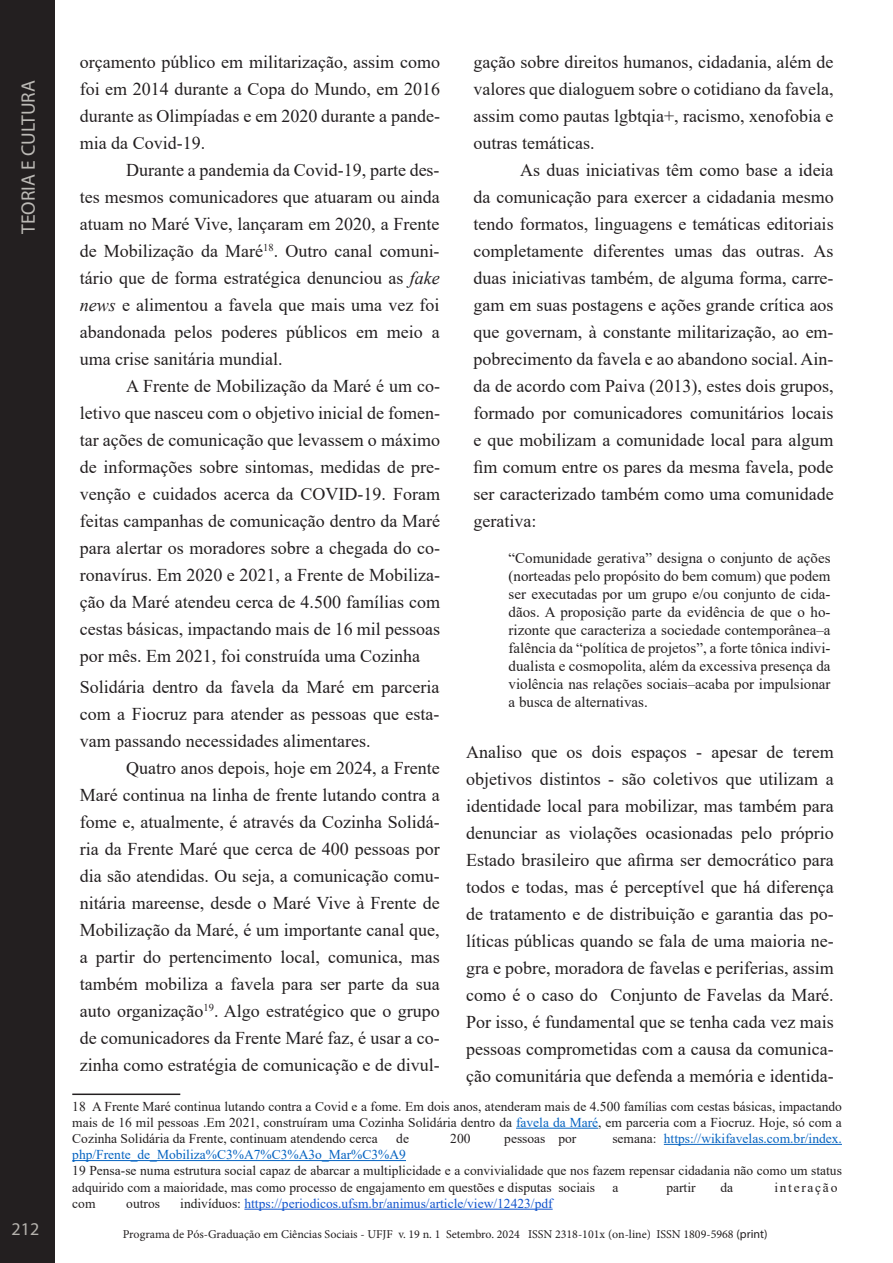
<style>
.page{position:relative;width:893px;height:1263px;background:#fff}
.page>*{position:absolute;margin:0;border:0;box-sizing:border-box;transform-origin:0 0}
.t1{font:19.5px "Myriad Pro";color:#bcbab6}
.t2{font:18px/27px "Times New Roman";color:#231f20;text-align:justify}
.t3{font:18px "Myriad Pro";color:#b5b2ad}
.t4{font:15px/18px "Times New Roman";color:#231f20;text-align:justify}
.t5{font:13.5px/16.2px "Times New Roman";color:#231f20;text-align:justify}
.t6{font:13.5px "Times New Roman";color:#0563c1}
.t7{font:13.5px "Times New Roman";color:#1154cc}
.t8{font:13.5px "Times New Roman";letter-spacing:.125em;color:#231f20}
.t9{font:12px "Minion Pro";color:#231f20}
.s1{font-style:italic}
.s2{color:#0563c1}
.s3{color:#231f20}
.s4{font-family:"Myriad Pro"}
</style>
<div class="page">
<div style="left:0;top:0;width:54px;height:1263px;background:#231f20"></div>
<hr style="left:72px;top:1093px;width:108px;height:2px;background:#231f20">
<hr style="left:516px;top:1128px;width:82px;height:1px;background:#0563c1">
<hr style="left:664px;top:1144px;width:178px;height:1px;background:#0563c1">
<hr style="left:72px;top:1160px;width:334px;height:1px;background:#0563c1">
<hr style="left:244px;top:1209px;width:309px;height:1px;background:#1154cc">
<p class="t1" style="left:16px;top:234px;width:155px;rotate:-90deg">TEORIA E CULTURA</p>
<p class="t3" style="left:12px;top:1218px;width:29px">212</p>
<p class="t2" style="left:80px;top:48px;width:362px">orçamento público em militarização, assim como foi em 2014 durante a Copa do Mundo, em 2016 durante as Olimpíadas e em 2020 durante a pande&shy;mia da Covid-19.</p>
<p class="t2" style="left:80px;top:156px;width:361px;text-indent:47px">Durante a pandemia da Covid-19, parte des&shy;tes mesmos comunicadores que atuaram ou ainda atuam no Maré Vive, lançaram em 2020, a Frente de Mobilização da Maré<sup>18</sup>. Outro canal comuni&shy;tário que de forma estratégica denunciou as <span class="s1">fake news</span> e alimentou a favela que mais uma vez foi abandonada pelos poderes públicos em meio a uma crise sanitária mundial.</p>
<p class="t2" style="left:80px;top:372px;width:362px;text-indent:47px">A Frente de Mobilização da Maré é um co&shy;letivo que nasceu com o objetivo inicial de fomen&shy;tar ações de comunicação que levassem o máximo de informações sobre sintomas, medidas de pre&shy;venção e cuidados acerca da COVID-19. Foram feitas campanhas de comunicação dentro da Maré para alertar os moradores sobre a chegada do co&shy;ronavírus. Em 2020 e 2021, a Frente de Mobiliza&shy;ção da Maré atendeu cerca de 4.500 famílias com cestas básicas, impactando mais de 16 mil pessoas por mês. Em 2021, foi construída uma Cozinha</p>
<p class="t2" style="left:80px;top:673px;width:361px">Solidária dentro da favela da Maré em parceria com a Fiocruz para atender as pessoas que esta&shy;vam passando necessidades alimentares.</p>
<p class="t2" style="left:80px;top:754px;width:361px;text-indent:47px">Quatro anos depois, hoje em 2024, a Frente Maré continua na linha de frente lutando contra a fome e, atualmente, é através da Cozinha Solidá&shy;ria da Frente Maré que cerca de 400 pessoas por dia são atendidas. Ou seja, a comunicação comu&shy;nitária mareense, desde o Maré Vive à Frente de Mobilização da Maré, é um importante canal que, a partir do pertencimento local, comunica, mas também mobiliza a favela para ser parte da sua auto organização<sup>19</sup>. Algo estratégico que o grupo de comunicadores da Frente Maré faz, é usar a co&shy;zinha como estratégia de comunicação e de divul-</p>
<p class="t5" style="left:72px;top:1097px;width:771px">18 A Frente Maré continua lutando contra a Covid e a fome. Em dois anos, atenderam mais de 4.500 famílias com cestas básicas, impactando mais de 16 mil pessoas .Em 2021, construíram uma Cozinha Solidária dentro da <span class="s2">favela da Maré</span>, em parceria com a Fiocruz. Hoje, só com a Cozinha Solidária da Frente, continuam atendendo cerca</p>
<p class="t2" style="left:474px;top:48px;width:361px">gação sobre direitos humanos, cidadania, além de valores que dialoguem sobre o cotidiano da favela, assim como pautas lgbtqia+, racismo, xenofobia e outras temáticas.</p>
<p class="t2" style="left:474px;top:156px;width:362px;text-indent:46px">As duas iniciativas têm como base a ideia da comunicação para exercer a cidadania mesmo tendo formatos, linguagens e temáticas editoriais completamente diferentes umas das outras. As duas iniciativas também, de alguma forma, carre&shy;gam em suas postagens e ações grande crítica aos que governam, à constante militarização, ao em&shy;pobrecimento da favela e ao abandono social. Ain&shy;da de acordo com Paiva (2013), estes dois grupos, formado por comunicadores comunitários locais e que mobilizam a comunidade local para algum fim comum entre os pares da mesma favela, pode ser caracterizado também como uma comunidade gerativa:</p>
<p class="t4" style="left:509px;top:548px;width:323px">“Comunidade gerativa” designa o conjunto de ações (norteadas pelo propósito do bem comum) que podem ser executadas por um grupo e/ou conjunto de cida&shy;dãos. A proposição parte da evidência de que o ho&shy;rizonte que caracteriza a sociedade contemporânea–a falência da “política de projetos”, a forte tônica indivi&shy;dualista e cosmopolita, além da excessiva presença da violência nas relações sociais–acaba por impulsionar a busca de alternativas.</p>
<p class="t2" style="left:466px;top:738px;width:369px">Analiso que os dois espaços - apesar de terem objetivos distintos - são coletivos que utilizam a identidade local para mobilizar, mas também para denunciar as violações ocasionadas pelo próprio Estado brasileiro que afirma ser democrático para todos e todas, mas é perceptível que há diferença de tratamento e de distribuição e garantia das po&shy;líticas públicas quando se fala de uma maioria ne&shy;gra e pobre, moradora de favelas e periferias, assim como é o caso do Conjunto de Favelas da Maré.<br>Por isso, é fundamental que se tenha cada vez mais pessoas comprometidas com a causa da comunica&shy;ção comunitária que defenda a memória e identida-</p>
<p class="t5" style="left:396px;top:1130px;width:14px">de</p>
<p class="t5" style="left:450px;top:1130px;width:22px">200</p>
<p class="t5" style="left:504px;top:1130px;width:73px">pessoas por</p>
<p class="t6" style="left:612px;top:1129px;width:231px"><span class="s3">semana:</span> https://wikifavelas.com.br/index.</p>
<p class="t6" style="left:72px;top:1145px;width:335px">php/Frente_de_Mobiliza%C3%A7%C3%A3o_Mar%C3%A9</p>
<p class="t5" style="left:72px;top:1162px;width:771px">19 Pensa-se numa estrutura social capaz de abarcar a multiplicidade e a convivialidade que nos fazem repensar cidadania não como um status adquirido com a maioridade, mas como processo de engajamento em questões e disputas sociais</p>
<p class="t5" style="left:612px;top:1178px;width:7px">a</p>
<p class="t5" style="left:666px;top:1178px;width:31px">partir</p>
<p class="t5" style="left:720px;top:1178px;width:14px">da</p>
<p class="t8" style="left:774px;top:1177px;width:65px">interação</p>
<p class="t5" style="left:72px;top:1195px;width:25px">com</p>
<p class="t5" style="left:126px;top:1195px;width:35px">outros</p>
<p class="t7" style="left:180px;top:1194px;width:374px"><span class="s3">indivíduos:</span> https://periodicos.ufsm.br/animus/article/view/12423/pdf</p>
<p class="t9" style="left:123px;top:1226px;width:646px">Programa de Pós-Graduação em Ciências Sociais - UFJF v. 19 n. 1 Setembro. 2024 ISSN 2318-101x (on-line) ISSN 1809-5968 <span class="s4">(print)</span></p>
</div>
